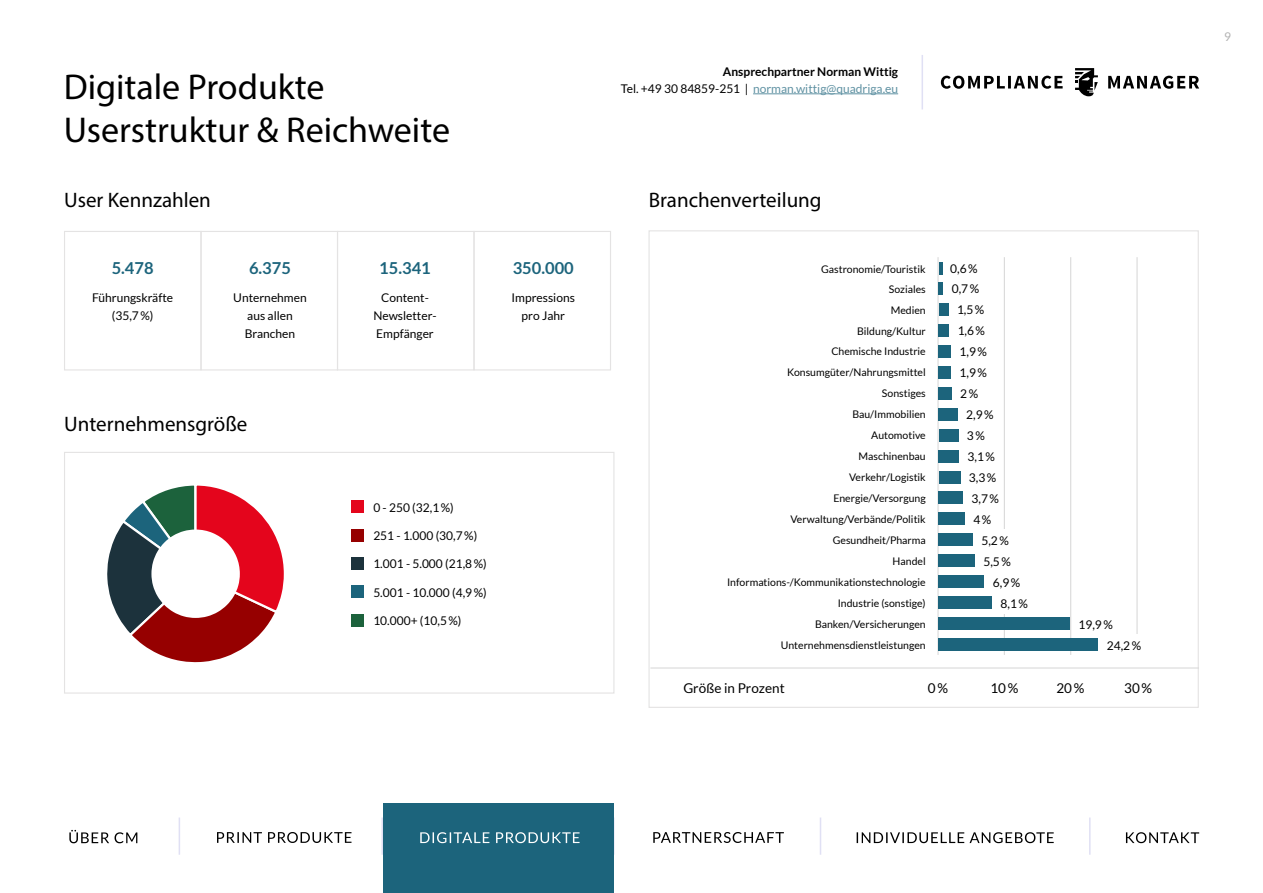
<style>
.page{position:relative;width:1263px;height:893px;background:#fff}
.page>*{position:absolute;margin:0;border:0;box-sizing:border-box;transform-origin:0 0}
.t1{font:36px "Myriad Pro";color:#000}
.t2{font:21px "Myriad Pro";color:#000}
.t3{font:700 16.5px "Lato";color:#1c647c}
.t4{font:13.5px "Lato";color:#000}
.t5{font:12px/18px "Lato";color:#000;text-align:center}
.t6{font:12px "Lato";color:#6092a3}
.t7{font:700 12px "Lato";color:#000}
.t8{font:12px "Lato";color:#b2b2b2}
.t9{font:10.5px "Lato";color:#000}
.s1{color:#000}
</style>
<div class="page">
<hr style="left:921px;top:55px;width:2px;height:54px;background:#e0e0f4">
<hr style="left:753px;top:93px;width:145px;height:1px;background:#6092a3">
<hr style="left:613px;top:817px;width:1px;height:38px;background:#e0e0f4">
<hr style="left:820px;top:817px;width:1px;height:38px;background:#e0e0f4">
<hr style="left:1089px;top:817px;width:1px;height:38px;background:#e0e0f4">
<hr style="left:381px;top:817px;width:2px;height:38px;background:#e0e0f4">
<hr style="left:179px;top:817px;width:1px;height:38px;background:#e0e0f4">
<svg style="left:941px;top:68px;width:258px;height:28px"></svg>
<svg style="left:217px;top:832px;width:134px;height:11px"></svg>
<svg style="left:653px;top:832px;width:131px;height:11px"></svg>
<svg style="left:857px;top:832px;width:197px;height:11px"></svg>
<svg style="left:1126px;top:832px;width:73px;height:11px"></svg>
<svg style="left:69px;top:830px;width:68px;height:13px"></svg>
<div style="left:383px;top:804px;width:230px;height:89px;background:#1c647c"></div>
<svg style="left:420px;top:832px;width:159px;height:11px"></svg>
<div style="left:64px;top:452px;width:550px;height:242px;border:1px solid #e4e3e3"></div>
<div style="left:64px;top:231px;width:138px;height:139px;border:1px solid #e4e3e3"></div>
<div style="left:200px;top:231px;width:138px;height:139px;border:1px solid #e4e3e3"></div>
<div style="left:337px;top:231px;width:138px;height:139px;border:1px solid #e4e3e3"></div>
<div style="left:473px;top:231px;width:138px;height:139px;border:1px solid #e4e3e3"></div>
<div style="left:351px;top:500px;width:13px;height:13px;background:#e4051c"></div>
<div style="left:351px;top:529px;width:13px;height:13px;background:#960000"></div>
<div style="left:351px;top:557px;width:13px;height:13px;background:#1c323c"></div>
<div style="left:351px;top:586px;width:13px;height:12px;background:#1c647c"></div>
<div style="left:351px;top:614px;width:13px;height:13px;background:#1c623c"></div>
<svg style="left:107px;top:485px;width:177px;height:178px"></svg>
<hr style="left:650px;top:667px;width:549px;height:2px;background:#dadada">
<hr style="left:937px;top:257px;width:1px;height:398px;background:#dadada">
<hr style="left:1004px;top:257px;width:1px;height:398px;background:#dadada">
<hr style="left:1070px;top:257px;width:1px;height:398px;background:#dadada">
<hr style="left:1136px;top:257px;width:1px;height:398px;background:#dadada">
<div style="left:938px;top:282px;width:5px;height:12px;background:#1c647c"></div>
<div style="left:938px;top:471px;width:22px;height:12px;background:#1c647c"></div>
<div style="left:938px;top:324px;width:11px;height:12px;background:#1c647c"></div>
<div style="left:938px;top:534px;width:35px;height:12px;background:#1c647c"></div>
<div style="left:981px;top:529px;width:48px;height:21px;background:#fff"></div>
<div style="left:938px;top:387px;width:14px;height:12px;background:#1c647c"></div>
<div style="left:938px;top:492px;width:25px;height:12px;background:#1c647c"></div>
<div style="left:938px;top:450px;width:21px;height:12px;background:#1c647c"></div>
<div style="left:938px;top:366px;width:13px;height:12px;background:#1c647c"></div>
<div style="left:938px;top:555px;width:37px;height:12px;background:#1c647c"></div>
<div style="left:983px;top:550px;width:47px;height:21px;background:#fff"></div>
<div style="left:938px;top:597px;width:54px;height:12px;background:#1c647c"></div>
<div style="left:1000px;top:592px;width:48px;height:21px;background:#fff"></div>
<div style="left:938px;top:513px;width:27px;height:12px;background:#1c647c"></div>
<div style="left:938px;top:345px;width:13px;height:12px;background:#1c647c"></div>
<div style="left:938px;top:576px;width:46px;height:12px;background:#1c647c"></div>
<div style="left:993px;top:571px;width:47px;height:21px;background:#fff"></div>
<div style="left:938px;top:303px;width:10px;height:12px;background:#1c647c"></div>
<div style="left:938px;top:429px;width:20px;height:12px;background:#1c647c"></div>
<div style="left:938px;top:408px;width:20px;height:12px;background:#1c647c"></div>
<div style="left:938px;top:618px;width:132px;height:12px;background:#1c647c"></div>
<div style="left:938px;top:639px;width:160px;height:12px;background:#1c647c"></div>
<div style="left:1107px;top:634px;width:47px;height:21px;background:#fff"></div>
<svg style="left:938px;top:262px;width:4px;height:12px"></svg>
<p class="t7" style="left:723px;top:66px;width:177px">Ansprechpartner Norman Wittig</p>
<h1 class="t1" style="left:64px;top:69px;width:262px">Digitale Produkte</h1>
<p class="t6" style="left:621px;top:82px;width:279px"><span class="s1">Tel. +49 30 84859-251 |</span> norman.wittig@quadriga.eu</p>
<h1 class="t1" style="left:64px;top:112px;width:388px">Userstruktur &amp; Reichweite</h1>
<h2 class="t2" style="left:64px;top:190px;width:148px">User Kennzahlen</h2>
<h2 class="t2" style="left:649px;top:190px;width:174px">Branchenverteilung</h2>
<h3 class="t3" style="left:112px;top:259px;width:43px">5.478</h3>
<p class="t5" style="left:92px;top:289px;width:83px">Führungskräfte (35,7 %)</p>
<p class="t5" style="left:233px;top:289px;width:75px">Unternehmen aus allen<br>Branchen</p>
<p class="t5" style="left:373px;top:289px;width:65px">Content-<br>Newsletter-<br>Empfänger</p>
<p class="t5" style="left:512px;top:289px;width:65px">Impressions pro Jahr</p>
<h3 class="t3" style="left:249px;top:259px;width:43px">6.375</h3>
<h3 class="t3" style="left:379px;top:259px;width:53px">15.341</h3>
<h3 class="t3" style="left:513px;top:259px;width:63px">350.000</h3>
<p class="t9" style="left:821px;top:263px;width:106px">Gastronomie/Touristik</p>
<p class="t5" style="left:950px;top:260px;width:29px">0,6 %</p>
<p class="t9" style="left:889px;top:283px;width:39px">Soziales</p>
<p class="t5" style="left:952px;top:280px;width:29px">0,7 %</p>
<p class="t9" style="left:891px;top:304px;width:37px">Medien</p>
<p class="t5" style="left:957px;top:301px;width:29px">1,5 %</p>
<p class="t9" style="left:857px;top:325px;width:70px">Bildung/Kultur</p>
<p class="t5" style="left:958px;top:322px;width:29px">1,6 %</p>
<p class="t9" style="left:831px;top:346px;width:96px">Chemische Industrie</p>
<p class="t5" style="left:960px;top:343px;width:29px">1,9 %</p>
<p class="t9" style="left:787px;top:367px;width:140px">Konsumgüter/Nahrungsmittel</p>
<p class="t5" style="left:960px;top:364px;width:29px">1,9 %</p>
<p class="t9" style="left:882px;top:388px;width:45px">Sonstiges</p>
<p class="t5" style="left:960px;top:385px;width:19px">2 %</p>
<h2 class="t2" style="left:64px;top:413px;width:185px">Unternehmensgröße</h2>
<p class="t9" style="left:852px;top:409px;width:75px">Bau/Immobilien</p>
<p class="t5" style="left:966px;top:406px;width:29px">2,9 %</p>
<p class="t9" style="left:871px;top:430px;width:56px">Automotive</p>
<p class="t5" style="left:967px;top:427px;width:19px">3 %</p>
<p class="t9" style="left:858px;top:451px;width:69px">Maschinenbau</p>
<p class="t5" style="left:967px;top:448px;width:29px">3,1 %</p>
<p class="t9" style="left:849px;top:472px;width:78px">Verkehr/Logistik</p>
<p class="t5" style="left:969px;top:469px;width:29px">3,3 %</p>
<p class="t5" style="left:373px;top:498px;width:82px">0 - 250 (32,1 %)</p>
<p class="t5" style="left:373px;top:527px;width:105px">251 - 1.000 (30,7 %)</p>
<p class="t5" style="left:373px;top:555px;width:115px">1.001 - 5.000 (21,8 %)</p>
<p class="t5" style="left:373px;top:584px;width:115px">5.001 - 10.000 (4,9 %)</p>
<p class="t5" style="left:373px;top:612px;width:90px">10.000+ (10,5 %)</p>
<p class="t9" style="left:833px;top:493px;width:94px">Energie/Versorgung</p>
<p class="t5" style="left:971px;top:490px;width:29px">3,7 %</p>
<p class="t9" style="left:790px;top:514px;width:137px">Verwaltung/Verbände/Politik</p>
<p class="t5" style="left:973px;top:510px;width:19px">4 %</p>
<p class="t9" style="left:833px;top:535px;width:94px">Gesundheit/Pharma</p>
<p class="t5" style="left:981px;top:531px;width:29px">5,2 %</p>
<p class="t9" style="left:893px;top:556px;width:35px">Handel</p>
<p class="t5" style="left:983px;top:552px;width:29px">5,5 %</p>
<p class="t9" style="left:838px;top:598px;width:90px">Industrie (sonstige)</p>
<p class="t5" style="left:1000px;top:594px;width:29px">8,1 %</p>
<p class="t9" style="left:727px;top:577px;width:200px">Informations-/Kommunikationstechnologie</p>
<p class="t5" style="left:993px;top:573px;width:29px">6,9 %</p>
<p class="t9" style="left:815px;top:619px;width:112px">Banken/Versicherungen</p>
<p class="t5" style="left:1078px;top:615px;width:36px">19,9 %</p>
<p class="t9" style="left:781px;top:640px;width:146px">Unternehmensdienstleistungen</p>
<p class="t5" style="left:1107px;top:636px;width:36px">24,2 %</p>
<p class="t4" style="left:683px;top:681px;width:103px">Größe in Prozent</p>
<p class="t4" style="left:928px;top:681px;width:22px">0 %</p>
<p class="t4" style="left:990px;top:681px;width:29px">10 %</p>
<p class="t4" style="left:1056px;top:681px;width:29px">20 %</p>
<p class="t4" style="left:1124px;top:681px;width:29px">30 %</p>
<p class="t8" style="left:1224px;top:30px;width:8px">9</p>
</div>
